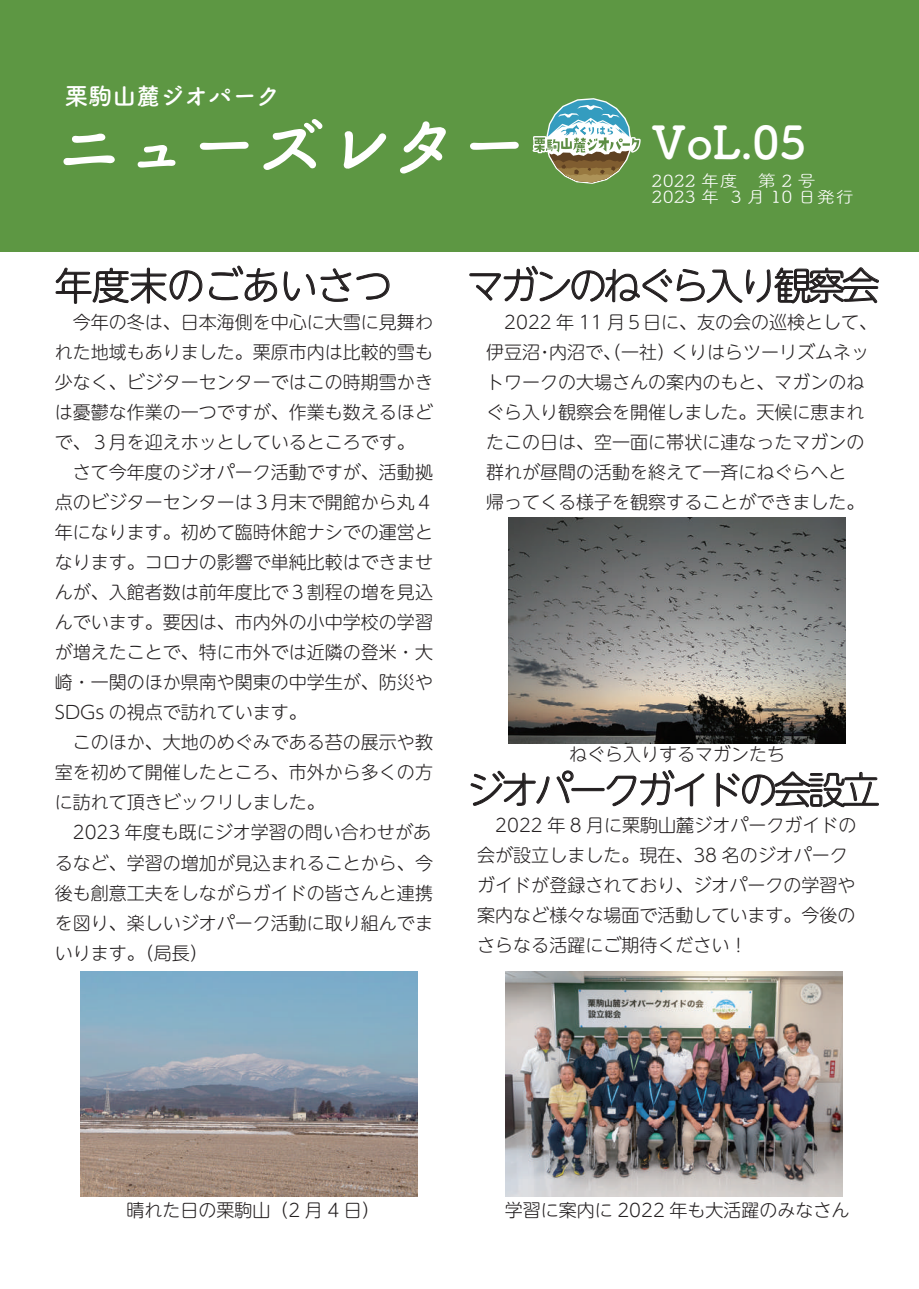
<style>
.page{position:relative;width:919px;height:1289px;background:#fff}
.page>*{position:absolute;margin:0;border:0;box-sizing:border-box;transform-origin:0 0}
.t1{font:67.5px "Tsuku B Rd Gothic Std B";color:#fff}
.t2{font:45px "Tsuku B Rd Gothic Std B";color:#fff}
.t3{font:300 37.5px "UD Shin M Go Pr 6 N";letter-spacing:-.1em;color:#231f20}
.t4{font:300 37.5px "UD Shin M Go Pr 6 N";color:#231f20}
.t5{font:24px "Tsuku B Rd Gothic Std B";color:#fff}
.t6{font:300 18px/30px "UD Shin M Go Pr 6 N";color:#231f20}
.t7{font:16.8px/16.8px "Tsuku B Rd Gothic Std R";color:#fff;scale:1.14 1}
</style>
<div class="page">
<hr style="left:661px;top:0;width:1px;height:1288px;background:#00a54f">
<hr style="left:459px;top:0;width:1px;height:1288px;background:#00a54f">
<hr style="left:257px;top:0;width:1px;height:1288px;background:#00a54f">
<hr style="left:0;top:1037px;width:918px;height:1px;background:#00a54f">
<hr style="left:0;top:644px;width:918px;height:1px;background:#00a54f">
<hr style="left:0;top:251px;width:918px;height:1px;background:#00a54f">
<hr style="left:480px;top:0;width:1px;height:1288px;background:#00a54f">
<hr style="left:438px;top:0;width:1px;height:1288px;background:#00a54f">
<hr style="left:863px;top:0;width:1px;height:1288px;background:#00a54f">
<hr style="left:55px;top:0;width:1px;height:1288px;background:#00a54f">
<hr style="left:0;top:448px;width:918px;height:1px;background:#00a54f">
<hr style="left:0;top:294px;width:918px;height:1px;background:#00a54f">
<hr style="left:0;top:209px;width:918px;height:1px;background:#00a54f">
<hr style="left:0;top:55px;width:918px;height:1px;background:#00a54f">
<hr style="left:0;top:1233px;width:918px;height:1px;background:#00a54f">
<hr style="left:0;top:1079px;width:918px;height:1px;background:#00a54f">
<hr style="left:0;top:994px;width:918px;height:1px;background:#00a54f">
<hr style="left:0;top:840px;width:918px;height:1px;background:#00a54f">
<div style="left:1px;top:0;width:917px;height:252px;background:#5d9743"></div>
<svg style="left:55px;top:267px;width:148px;height:37px"></svg>
<svg style="left:209px;top:265px;width:68px;height:37px"></svg>
<svg style="left:283px;top:268px;width:107px;height:34px"></svg>
<svg style="left:469px;top:98px;width:410px;height:206px"></svg>
<svg style="left:470px;top:770px;width:104px;height:204px"></svg>
<div style="left:571px;top:788px;width:33px;height:3px;border:1px solid #231f20"></div>
<svg style="left:606px;top:743px;width:98px;height:63px"></svg>
<svg style="left:716px;top:771px;width:163px;height:36px"></svg>
<img style="left:81px;top:971px;width:336px;height:225px">
<img style="left:508px;top:517px;width:337px;height:226px">
<img style="left:505px;top:971px;width:337px;height:225px">
<h3 class="t5" style="left:65px;top:77px;width:218px">栗駒山麓ジオパーク</h3>
<h1 class="t1" style="left:55px;top:93px;width:474px">ニューズレター</h1>
<h2 class="t2" style="left:651px;top:107px;width:156px">VoL.05</h2>
<p class="t7" style="left:651px;top:171px;width:179px">2022 年度　第 2 号<br>2023 年 3 月 10 日発行</p>
<h3 class="t4" style="left:55px;top:255px;width:339px">年度末のごあいさつ</h3>
<p class="t6" style="left:55px;top:306px;width:380px">　今年の冬は、日本海側を中心に大雪に見舞われた地域もありました。栗原市内は比較的雪も少なく、ビジターセンターではこの時期雪かきは憂鬱な作業の一つですが、作業も数えるほどで、３月を迎えホッとしているところです。　さて今年度のジオパーク活動ですが、活動拠点のビジターセンターは３月末で開館から丸４年になります。初めて臨時休館ナシでの運営となります。コロナの影響で単純比較はできませんが、入館者数は前年度比で３割程の増を見込んでいます。要因は、市内外の小中学校の学習が増えたことで、特に市外では近隣の登米・大崎・一関のほか県南や関東の中学生が、防災や<br>SDGs の視点で訪れています。<br>　このほか、大地のめぐみである苔の展示や教室を初めて開催したところ、市外から多くの方に訪れて頂きビックリしました。<br>　2023 年度も既にジオ学習の問い合わせがあるなど、学習の増加が見込まれることから、今後も創意工夫をしながらガイドの皆さんと連携を図り、楽しいジオパーク活動に取り組んでまいります。（局長）</p>
<h3 class="t3" style="left:466px;top:255px;width:414px">マガンのねぐら入り観察会</h3>
<p class="t6" style="left:486px;top:306px;width:392px">　2022 年 11 月５日に、友の会の巡検として、伊豆沼・内沼で、（一社）くりはらツーリズムネットワークの大場さんの案内のもと、マガンのねぐら入り観察会を開催しました。天候に恵まれたこの日は、空一面に帯状に連なったマガンの群れが昼間の活動を終えて一斉にねぐらへと<br>帰ってくる様子を観察することができました。</p>
<p class="t6" style="left:569px;top:738px;width:217px">ねぐら入りするマガンたち</p>
<h3 class="t3" style="left:466px;top:759px;width:414px">ジオパークガイドの会設立</h3>
<p class="t6" style="left:477px;top:809px;width:380px">　2022 年 8 月に栗駒山麓ジオパークガイドの会が設立しました。現在、38 名のジオパークガイドが登録されており、ジオパークの学習や案内など様々な場面で活動しています。今後のさらなる活躍にご期待ください！</p>
<p class="t6" style="left:126px;top:1193px;width:255px">晴れた日の栗駒山（2 月 4 日）</p>
<p class="t6" style="left:505px;top:1193px;width:346px">学習に案内に 2022 年も大活躍のみなさん</p>
</div>
